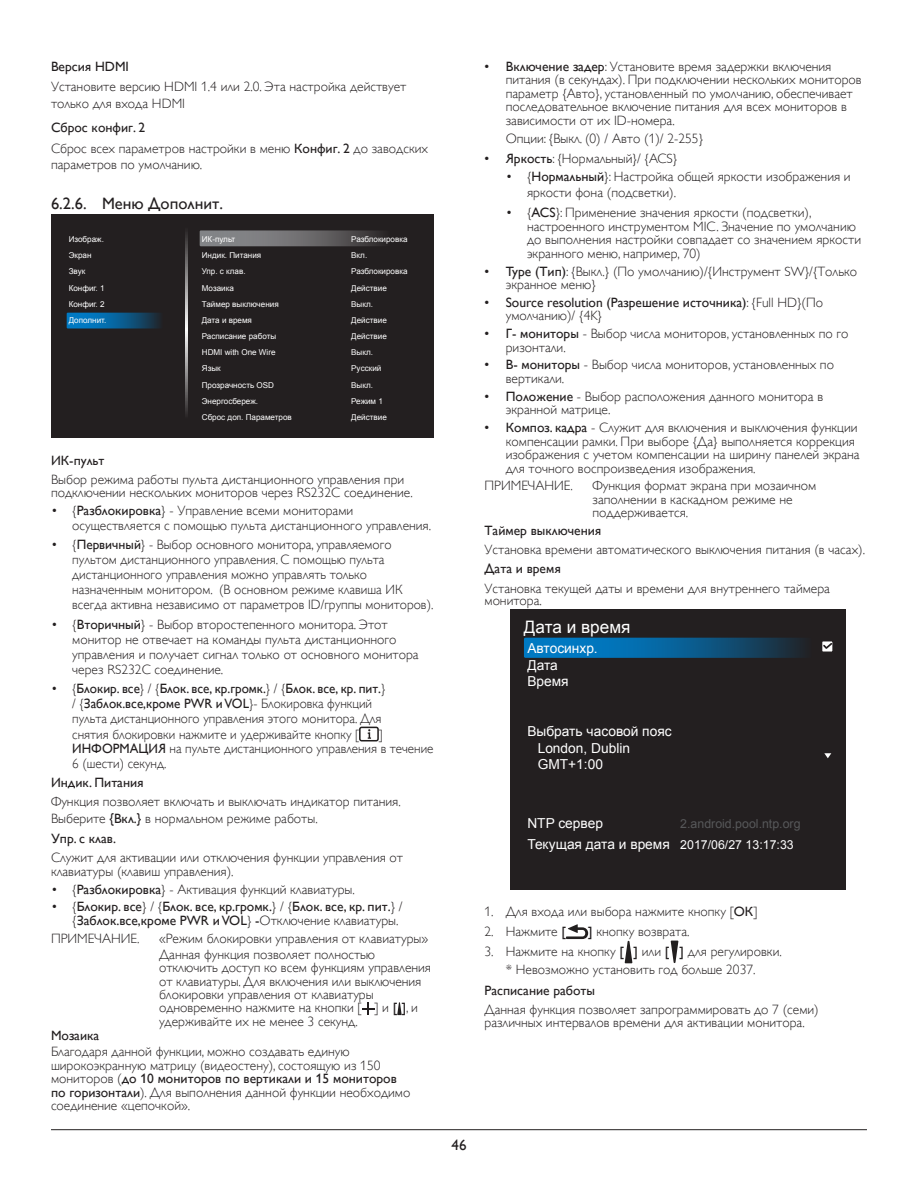
<style>
.page{position:relative;width:918px;height:1188px;background:#fff}
.page>*{position:absolute;margin:0;border:0;box-sizing:border-box;transform-origin:0 0}
.t1{font:17.25px "Arial";color:#fff}
.t2{font:16.5px "Gill Sans Alt One WGL";color:#231f20}
.t3{font:15px "Gill Sans Alt One WGL";color:#231f20}
.t4{font:13.8px/16.5px "Arial";color:#fff}
.Body{font:13.5px/13.5px "Gill Sans Alt One WGL Light";color:#231f20}
.OSD_Item_Bold{font:13.5px/13.5px "Gill Sans Alt One WGL";color:#231f20}
.Body-2{font:13.5px "Gill Sans Alt One WGL";color:#231f20}
.t5{font:12.3px/20.5px "Arial";color:#57585a}
.t6{font:8.1px/16.2px "Arial";color:#fff}
.s1{font-family:"Gill Sans Alt One WGL"}
.s2{font-family:"Gill Sans Alt One WGL Light"}
.s3{color:#fff}
</style>
<div class="page">
<hr style="left:51px;top:1129px;width:816px;height:1px;background:#231f20">
<div style="left:51px;top:214px;width:382px;height:223px;background:#231f20"></div>
<svg style="left:67px;top:313px;width:93px;height:16px"></svg>
<svg style="left:200px;top:230px;width:182px;height:16px;background:#686769"></svg>
<svg style="left:186px;top:232px;width:1px;height:183px"></svg>
<svg style="left:359px;top:727px;width:20px;height:15px"></svg>
<svg style="left:362px;top:1002px;width:12px;height:13px"></svg>
<svg style="left:397px;top:1002px;width:5px;height:13px"></svg>
<div style="left:510px;top:609px;width:336px;height:281px;background:#231f20"></div>
<svg style="left:524px;top:638px;width:309px;height:20px;background:#0f5b8a"></svg>
<svg style="left:824px;top:753px;width:7px;height:5px"></svg>
<svg style="left:566px;top:924px;width:22px;height:15px"></svg>
<svg style="left:625px;top:941px;width:8px;height:22px"></svg>
<svg style="left:671px;top:941px;width:8px;height:22px"></svg>
<p class="OSD_Item_Bold" style="left:51px;top:59px;width:79px">Версия HDMI</p>
<p class="Body" style="left:51px;top:79px;width:357px;line-height:16.2px">Установите версию HDMI 1.4 или 2.0. Эта настройка действует только для входа HDMI</p>
<p class="OSD_Item_Bold" style="left:51px;top:121px;width:96px">Сброс конфиг. 2</p>
<p class="Body" style="left:51px;top:140px;width:378px;line-height:16.2px">Сброс всех параметров настройки в меню <span class="s1">Конфиг. 2</span> до заводских параметров по умолчанию.</p>
<p class="t2" style="left:51px;top:192px;width:174px">6.2.6. Меню Дополнит.</p>
<p class="t6" style="left:69px;top:231px;width:39px">Изображ.<br>Экран<br>Звук<br>Конфиг. 1<br>Конфиг. 2<br>Дополнит.</p>
<p class="t6" style="left:202px;top:231px;width:92px">ИК-пульт<br>Индик. Питания<br>Упр. с клав.<br>Мозаика<br>Таймер выключения<br>Дата и время<br>Расписание работы<br>HDMI with One Wire<br>Язык<br>Прозрачность OSD<br>Энергосбереж.<br>Сброс доп. Параметров</p>
<p class="t6" style="left:351px;top:231px;width:58px">Разблокировка<br>Вкл.<br>Разблокировка<br>Действие<br>Выкл.<br>Действие<br>Действие<br>Выкл.<br>Pyccкий<br>Выкл.<br>Режим 1<br>Действие</p>
<p class="OSD_Item_Bold" style="left:51px;top:453px;width:55px">ИК-пульт</p>
<p class="Body" style="left:51px;top:473px;width:363px">Выбор режима работы пульта дистанционного управления при подключении нескольких мониторов через RS232C соединение.</p>
<p class="Body" style="left:72px;top:503px;width:360px;line-height:15px;text-indent:-21px">• {<span class="s1">Разблокировка</span>} - Управление всеми мониторами осуществляется с помощью пульта дистанционного управления.</p>
<p class="Body" style="left:72px;top:538px;width:363px;line-height:15px;text-indent:-21px">• {<span class="s1">Первичный</span>} - Выбор основного монитора, управляемого пультом дистанционного управления. С помощью пульта дистанционного управления можно управлять только назначенным монитором. (В основном режиме клавиша ИК всегда активна независимо от параметров ID/группы мониторов).</p>
<p class="Body" style="left:72px;top:617px;width:348px;line-height:15px;text-indent:-21px">• {<span class="s1">Вторичный</span>} - Выбор второстепенного монитора. Этот монитор не отвечает на команды пульта дистанционного управления и получает сигнал только от основного монитора через RS232C соединение.</p>
<p class="Body" style="left:72px;top:681px;width:315px;line-height:15.3px;text-indent:-21px">• {<span class="s1">Блокир. все</span>} / {<span class="s1">Блок. все, кр.громк.</span>} / {<span class="s1">Блок. все, кр. пит.</span>} / {<span class="s1">Заблок.все,кроме PWR и VOL</span>}- Блокировка функций пульта дистанционного управления этого монитора. Для снятия блокировки нажмите и удерживайте кнопку [</p>
<p class="Body" style="left:72px;top:727px;width:363px;line-height:14.7px;text-indent:307px">]<br><span class="s1">ИНФОРМАЦИЯ</span> на пульте дистанционного управления в течение<br>6 (шести) секунд.</p>
<p class="OSD_Item_Bold" style="left:51px;top:776px;width:94px">Индик. Питания</p>
<p class="Body" style="left:51px;top:795px;width:351px">Функция позволяет включать и выключать индикатор питания.</p>
<p class="Body" style="left:51px;top:812px;width:268px">Выберите <span class="s1">{Вкл.}</span> в нормальном режиме работы.</p>
<p class="OSD_Item_Bold" style="left:51px;top:832px;width:66px">Упр. с клав.</p>
<p class="Body" style="left:51px;top:851px;width:354px">Служит для активации или отключения функции управления от клавиатуры (клавиш управления).</p>
<p class="Body" style="left:51px;top:882px;width:305px">• {<span class="s1">Разблокировка</span>} - Активация функций клавиатуры.</p>
<p class="OSD_Item_Bold" style="left:72px;top:900px;width:332px;text-indent:-21px"><span class="s2">• {</span>Блокир. все<span class="s2">} / {</span>Блок. все, кр.громк.<span class="s2">} / {</span>Блок. все, кр. пит.<span class="s2">} / {</span>Заблок.все,кроме PWR и VOL<span class="s2">}</span> -<span class="s2">Отключение клавиатуры.</span></p>
<p class="Body" style="left:51px;top:931px;width:90px">ПРИМЕЧАНИЕ.</p>
<p class="Body" style="left:159px;top:930px;width:271px;line-height:16.2px">«Режим блокировки управления от клавиатуры»<br>Данная функция позволяет полностью</p>
<p class="Body" style="left:159px;top:961px;width:274px">отключить доступ ко всем функциям управления от клавиатуры. Для включения или выключения блокировки управления от клавиатуры одновременно нажмите на кнопки [ ] и <span class="s1">[ ]</span>, и</p>
<p class="Body" style="left:159px;top:1015px;width:200px">удерживайте их не менее 3 секунд.</p>
<p class="OSD_Item_Bold" style="left:51px;top:1028px;width:50px">Мозаика</p>
<p class="Body" style="left:51px;top:1045px;width:361px">Благодаря данной функции, можно создавать единую широкоэкранную матрицу (видеостену), состоящую из 150 мониторов (<span class="s1">до 10 мониторов по вертикали и 15 мониторов по горизонтали</span>). Для выполнения данной функции необходимо соединение «цепочкой».</p>
<p class="Body" style="left:506px;top:60px;width:358px;text-indent:-21px"><span class="s1">• Включение задер</span>: Установите время задержки включения питания (в секундах). При подключении нескольких мониторов параметр {Авто}, установленный по умолчанию, обеспечивает последовательное включение питания для всех мониторов в зависимости от их ID-номера.</p>
<p class="Body" style="left:506px;top:131px;width:199px">Опции: {Выкл. (0) / Авто (1)/ 2-255}</p>
<p class="Body" style="left:485px;top:152px;width:194px"><span class="s1">• Яркость</span>: {Нормальный}/ {ACS}</p>
<p class="Body" style="left:527px;top:168px;width:325px;line-height:16.2px;text-indent:-21px">• {<span class="s1">Нормальный</span>}: Настройка общей яркости изображения и яркости фона (подсветки).</p>
<p class="Body" style="left:527px;top:206px;width:336px;text-indent:-21px">• {<span class="s1">ACS</span>}: Применение значения яркости (подсветки), настроенного инструментом MIC. Значение по умолчанию до выполнения настройки совпадает со значением яркости экранного меню, например, 70)</p>
<p class="Body" style="left:506px;top:265px;width:353px;text-indent:-21px"><span class="s1">• Type (Тип)</span>: {Выкл.} (По умолчанию)/{Инструмент SW}/{Только экранное меню}</p>
<p class="OSD_Item_Bold" style="left:506px;top:296px;width:319px;text-indent:-21px">• Source resolution (Разрешение источника)<span class="s2">: {Full HD}(По умолчанию)/ {4K}</span></p>
<p class="Body" style="left:506px;top:327px;width:344px;text-indent:-21px"><span class="s1">• Г- мониторы</span> - Выбор числа мониторов, установленных по го ризонтали.</p>
<p class="Body" style="left:506px;top:358px;width:330px;text-indent:-21px"><span class="s1">• В- мониторы</span> - Выбор числа мониторов, установленных по вертикали.</p>
<p class="Body" style="left:506px;top:390px;width:319px;text-indent:-21px"><span class="s1">• Положение</span> - Выбор расположения данного монитора в экранной матрице.</p>
<p class="Body" style="left:506px;top:421px;width:355px;text-indent:-21px"><span class="s1">• Композ. кадра</span> - Служит для включения и выключения функции компенсации рамки. При выборе {Да} выполняется коррекция изображения с учетом компенсации на ширину панелей экрана для точного воспроизведения изображения.</p>
<p class="Body" style="left:485px;top:479px;width:90px">ПРИМЕЧАНИЕ.</p>
<p class="Body" style="left:593px;top:479px;width:225px">Функция формат экрана при мозаичном заполнении в каскадном режиме не поддерживается.</p>
<p class="Body-2" style="left:485px;top:521px;width:118px">Таймер выключения</p>
<p class="Body" style="left:485px;top:543px;width:382px">Установка времени автоматического выключения питания (в часах).</p>
<p class="OSD_Item_Bold" style="left:485px;top:562px;width:78px">Дата и время</p>
<p class="Body" style="left:485px;top:582px;width:347px;line-height:12px">Установка текущей даты и времени для внутреннего таймера монитора.</p>
<p class="t1" style="left:524px;top:616px;width:108px">Дата и время</p>
<p class="t4" style="left:527px;top:640px;width:72px">Автосинхр.<br>Дата<br>Время</p>
<p class="t4" style="left:538px;top:724px;width:136px;text-indent:-10px">Выбрать часовой пояс<br>London, Dublin<br>GMT+1:00</p>
<p class="t4" style="left:527px;top:813px;width:144px;line-height:20.5px">NTP сервер<br>Текущая дата и время</p>
<p class="t5" style="left:680px;top:814px;width:122px">2.android.pool.ntp.org<br><span class="s3">2017/06/27 13:17:33</span></p>
<p class="Body" style="left:485px;top:905px;width:274px">1. Для входа или выбора нажмите кнопку [<span class="s1">ОК</span>]</p>
<p class="Body" style="left:485px;top:925px;width:83px">2. Нажмите <span class="s1">[</span></p>
<p class="Body" style="left:588px;top:925px;width:103px"><span class="s1">]</span> кнопку возврата.</p>
<p class="Body" style="left:485px;top:944px;width:299px">3. Нажмите на кнопку <span class="s1">[ ]</span> или <span class="s1">[ ]</span> для регулировки.</p>
<p class="Body" style="left:506px;top:963px;width:251px">* Невозможно установить год больше 2037.</p>
<p class="OSD_Item_Bold" style="left:485px;top:983px;width:112px">Расписание работы</p>
<p class="Body" style="left:485px;top:1003px;width:336px">Данная функция позволяет запрограммировать до 7 (семи) различных интервалов времени для активации монитора.</p>
<p class="t3" style="left:452px;top:1135px;width:16px">46</p>
</div>
